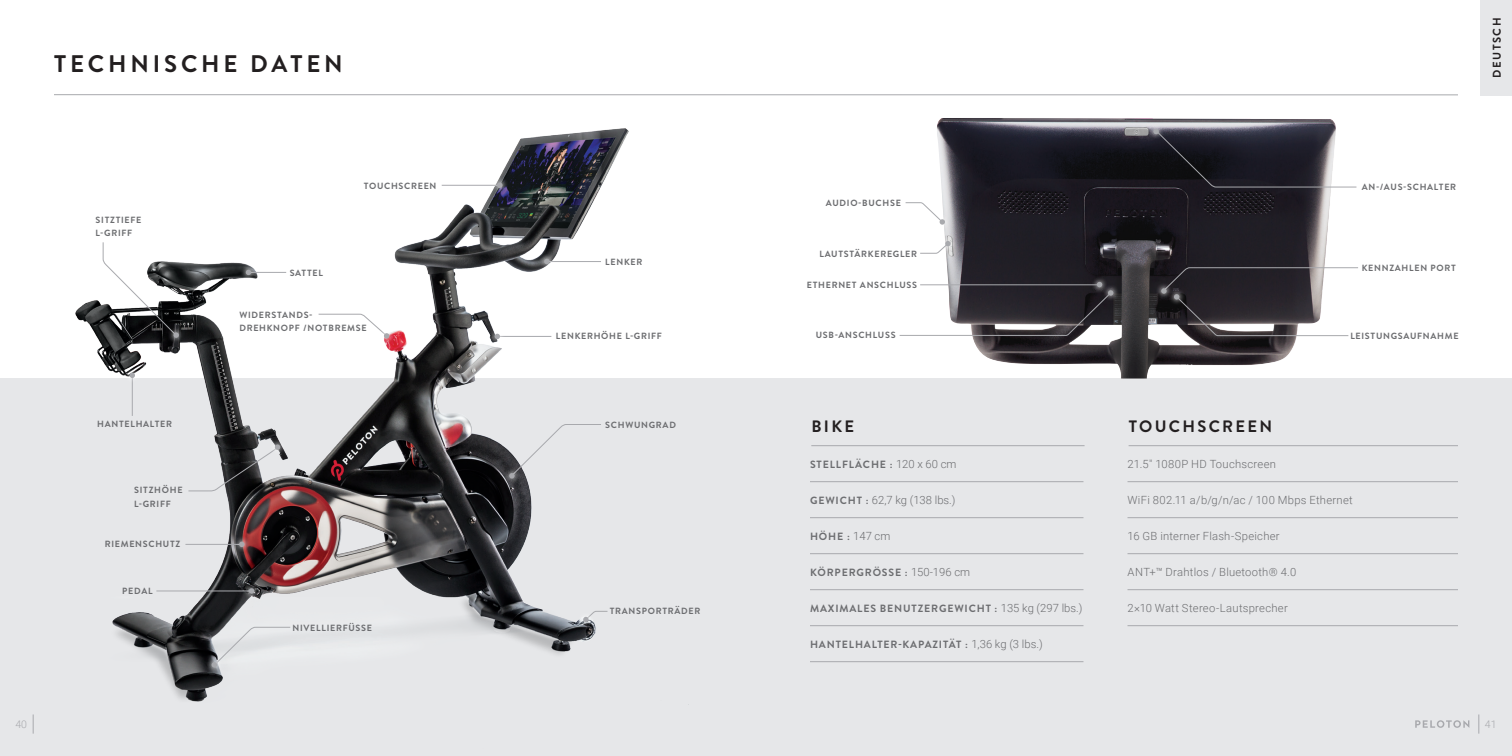
<style>
.page{position:relative;width:1512px;height:756px;background:#fff}
.page>*{position:absolute;margin:0;border:0;box-sizing:border-box;transform-origin:0 0}
.Body_-_10pt{font:700 24px "Brandon Grotesque";letter-spacing:.16em;color:#231f20}
.Body_-_10pt-2{font:700 16.5px "Brandon Grotesque";letter-spacing:.14em;color:#231f20}
.Body_-_10pt-3{font:300 11.25px "Roboto";letter-spacing:.025em;color:#6c6d70}
.Body_-_10pt-4{font:300 11.25px "Roboto";color:#6c6d70}
.Body_-_10pt-5{font:700 11.25px "Brandon Grotesque";letter-spacing:.14em;color:#231f20}
.Body_-_10pt-6{font:700 10.5px "Brandon Grotesque";letter-spacing:.08em;color:#6c6d70}
.t1{font:300 10.5px "Roboto";color:#a8a9ad}
.Body_-_10pt-7{font:700 9px/13.5px "Brandon Text";letter-spacing:.08em;color:#6c6d70}
.s1{font-family:"Roboto";font-weight:300;font-size:11.25px}
.s2{font-family:"Brandon Grotesque";font-weight:700;font-size:10.5px}
</style>
<div class="page">
<hr style="left:54px;top:94px;width:1404px;height:1px;background:#a8a9ad">
<div style="left:0;top:378px;width:1512px;height:378px;background:#e6e7e9"></div>
<img style="left:937px;top:118px;width:401px;height:261px">
<img style="left:32px;top:94px;width:664px;height:640px">
<div style="left:503px;top:467px;width:18px;height:17px;background:#fff;opacity:.85"></div>
<svg style="left:509px;top:424px;width:92px;height:54px"></svg>
<div style="left:1155px;top:282px;width:18px;height:18px;background:#fff;opacity:.85"></div>
<div style="left:269px;top:439px;width:17px;height:17px;background:#fff;opacity:.85"></div>
<svg style="left:188px;top:445px;width:92px;height:46px"></svg>
<div style="left:168px;top:326px;width:17px;height:18px;background:#fff;opacity:.85"></div>
<svg style="left:103px;top:242px;width:76px;height:96px"></svg>
<div style="left:939px;top:235px;width:18px;height:17px;background:#fff;opacity:.85"></div>
<svg style="left:920px;top:241px;width:31px;height:13px"></svg>
<div style="left:1102px;top:284px;width:17px;height:18px;background:#fff;opacity:.85"></div>
<div style="left:1091px;top:276px;width:17px;height:17px;background:#fff;opacity:.85"></div>
<svg style="left:899px;top:282px;width:214px;height:54px"></svg>
<hr style="left:920px;top:285px;width:179px;height:1px;background:#a8a9ad">
<hr style="left:249px;top:272px;width:37px;height:1px;background:#a8a9ad">
<div style="left:240px;top:264px;width:17px;height:17px;background:#fff;opacity:.85"></div>
<svg style="left:246px;top:270px;width:5px;height:5px"></svg>
<hr style="left:132px;top:375px;width:1px;height:41px;background:#a8a9ad">
<div style="left:124px;top:367px;width:17px;height:17px;background:#fff;opacity:.85"></div>
<svg style="left:130px;top:373px;width:5px;height:5px"></svg>
<hr style="left:185px;top:544px;width:58px;height:1px;background:#a8a9ad">
<div style="left:233px;top:536px;width:17px;height:17px;background:#fff;opacity:.85"></div>
<svg style="left:239px;top:542px;width:6px;height:5px"></svg>
<div style="left:206px;top:656px;width:17px;height:18px;background:#fff;opacity:.85"></div>
<svg style="left:212px;top:627px;width:79px;height:41px"></svg>
<hr style="left:156px;top:591px;width:96px;height:1px;background:#a8a9ad">
<div style="left:243px;top:582px;width:17px;height:18px;background:#fff;opacity:.85"></div>
<svg style="left:249px;top:588px;width:5px;height:6px"></svg>
<hr style="left:547px;top:261px;width:54px;height:1px;background:#a8a9ad">
<div style="left:538px;top:253px;width:18px;height:17px;background:#fff;opacity:.85"></div>
<svg style="left:544px;top:259px;width:6px;height:5px"></svg>
<hr style="left:497px;top:336px;width:54px;height:1px;background:#a8a9ad">
<div style="left:489px;top:328px;width:17px;height:17px;background:#fff;opacity:.85"></div>
<svg style="left:495px;top:334px;width:5px;height:5px"></svg>
<hr style="left:442px;top:185px;width:59px;height:1px;background:#a8a9ad">
<div style="left:491px;top:177px;width:17px;height:17px;background:#fff;opacity:.85"></div>
<svg style="left:497px;top:183px;width:6px;height:5px"></svg>
<div style="left:1148px;top:123px;width:17px;height:17px;background:#fff;opacity:.85"></div>
<svg style="left:1153px;top:129px;width:204px;height:58px;background:#414048"></svg>
<div style="left:934px;top:213px;width:17px;height:18px;background:#fff;opacity:.85"></div>
<svg style="left:905px;top:202px;width:40px;height:23px"></svg>
<div style="left:577px;top:611px;width:18px;height:17px;background:#fff;opacity:.85"></div>
<svg style="left:583px;top:611px;width:25px;height:11px"></svg>
<hr style="left:810px;top:481px;width:273px;height:1px;background:#a8a9ad">
<hr style="left:810px;top:517px;width:273px;height:1px;background:#a8a9ad">
<hr style="left:810px;top:553px;width:273px;height:1px;background:#a8a9ad">
<hr style="left:810px;top:589px;width:273px;height:1px;background:#a8a9ad">
<hr style="left:810px;top:625px;width:273px;height:1px;background:#a8a9ad">
<hr style="left:810px;top:661px;width:273px;height:1px;background:#a8a9ad">
<hr style="left:811px;top:445px;width:274px;height:1px;background:#a8a9ad">
<hr style="left:1129px;top:445px;width:329px;height:1px;background:#a8a9ad">
<hr style="left:1128px;top:481px;width:330px;height:1px;background:#a8a9ad">
<hr style="left:1128px;top:517px;width:330px;height:1px;background:#a8a9ad">
<hr style="left:1128px;top:553px;width:330px;height:1px;background:#a8a9ad">
<hr style="left:1128px;top:589px;width:330px;height:1px;background:#a8a9ad">
<hr style="left:1128px;top:625px;width:330px;height:1px;background:#a8a9ad">
<svg style="left:1161px;top:267px;width:197px;height:69px"></svg>
<div style="left:378px;top:327px;width:17px;height:18px;background:#fff;opacity:.85"></div>
<svg style="left:318px;top:314px;width:71px;height:25px"></svg>
<svg style="left:1479px;top:714px;width:1px;height:20px"></svg>
<svg style="left:1415px;top:720px;width:54px;height:8px"></svg>
<svg style="left:33px;top:714px;width:1px;height:20px"></svg>
<div style="left:1481px;top:0;width:31px;height:95px;background:#e6e7e9"></div>
<p class="Body_-_10pt" style="left:54px;top:47px;width:290px">TECHNISCHE DATEN</p>
<p class="Body_-_10pt-7" style="left:96px;top:213px;width:47px">SITZTIEFE</p>
<p class="Body_-_10pt-7" style="left:96px;top:226px;width:38px">L-GRIFF</p>
<p class="Body_-_10pt-7" style="left:290px;top:266px;width:35px">SATTEL</p>
<p class="Body_-_10pt-7" style="left:364px;top:179px;width:74px">TOUCHSCREEN</p>
<p class="Body_-_10pt-7" style="left:97px;top:417px;width:76px">HANTELHALTER</p>
<p class="Body_-_10pt-7" style="left:134px;top:483px;width:50px">SITZHÖHE</p>
<p class="Body_-_10pt-7" style="left:134px;top:497px;width:38px">L-GRIFF</p>
<p class="Body_-_10pt-7" style="left:105px;top:537px;width:77px">RIEMENSCHUTZ</p>
<p class="Body_-_10pt-7" style="left:122px;top:584px;width:32px">PEDAL</p>
<p class="Body_-_10pt-7" style="left:239px;top:308px;width:129px">WIDERSTANDS-<br>DREHKNOPF /NOTBREMSE</p>
<p class="Body_-_10pt-7" style="left:293px;top:621px;width:81px">NIVELLIERFÜSSE</p>
<p class="Body_-_10pt-5" style="left:1489px;top:78px;width:62px;rotate:-90deg">DEUTSCH</p>
<p class="Body_-_10pt-7" style="left:1362px;top:180px;width:96px">AN-/AUS-SCHALTER</p>
<p class="Body_-_10pt-7" style="left:826px;top:195px;width:76px">AUDIO-BUCHSE</p>
<p class="Body_-_10pt-7" style="left:605px;top:255px;width:39px">LENKER</p>
<p class="Body_-_10pt-7" style="left:819px;top:247px;width:99px">LAUTSTÄRKEREGLER</p>
<p class="Body_-_10pt-7" style="left:807px;top:278px;width:112px">ETHERNET ANSCHLUSS</p>
<p class="Body_-_10pt-7" style="left:1362px;top:261px;width:96px">KENNZAHLEN PORT</p>
<p class="Body_-_10pt-7" style="left:556px;top:329px;width:108px">LENKERHÖHE L-GRIFF</p>
<p class="Body_-_10pt-7" style="left:816px;top:327px;width:81px">USB-ANSCHLUSS</p>
<p class="Body_-_10pt-7" style="left:1350px;top:329px;width:110px">LEISTUNGSAUFNAHME</p>
<p class="Body_-_10pt-7" style="left:605px;top:418px;width:72px">SCHWUNGRAD</p>
<p class="Body_-_10pt-7" style="left:610px;top:604px;width:92px">TRANSPORTRÄDER</p>
<p class="Body_-_10pt-2" style="left:811px;top:415px;width:44px">BIKE</p>
<p class="Body_-_10pt-2" style="left:1129px;top:415px;width:145px">TOUCHSCREEN</p>
<p class="Body_-_10pt-3" style="left:1128px;top:456px;width:150px">21.5" 1080P HD Touchscreen</p>
<p class="Body_-_10pt-3" style="left:1128px;top:492px;width:227px">WiFi 802.11 a/b/g/n/ac / 100 Mbps Ethernet</p>
<p class="Body_-_10pt-3" style="left:1128px;top:528px;width:154px">16 GB interner Flash-Speicher</p>
<p class="Body_-_10pt-3" style="left:1128px;top:564px;width:170px">ANT+™ Drahtlos / Bluetooth® 4.0</p>
<p class="Body_-_10pt-3" style="left:1128px;top:600px;width:162px">2×10 Watt Stereo-Lautsprecher</p>
<p class="Body_-_10pt-6" style="left:810px;top:457px;width:148px">STELLFLÄCHE : <span class="s1">120 x 60 cm</span></p>
<p class="Body_-_10pt-4" style="left:810px;top:492px;width:147px"><span class="s2">GEWICHT :</span> 62,7 kg (138 lbs.)</p>
<p class="Body_-_10pt-6" style="left:810px;top:529px;width:82px">HÖHE : <span class="s1">147 cm</span></p>
<p class="Body_-_10pt-6" style="left:810px;top:565px;width:162px">KÖRPERGRÖSSE : <span class="s1">150-196 cm</span></p>
<p class="Body_-_10pt-6" style="left:810px;top:601px;width:274px">MAXIMALES BENUTZERGEWICHT : <span class="s1">135 kg (297 lbs.)</span></p>
<p class="Body_-_10pt-6" style="left:810px;top:637px;width:234px">HANTELHALTER-KAPAZITÄT : <span class="s1">1,36 kg (3 lbs.)</span></p>
<p class="t1" style="left:15px;top:716px;width:13px">40</p>
<p class="t1" style="left:1485px;top:716px;width:13px">41</p>
</div>
